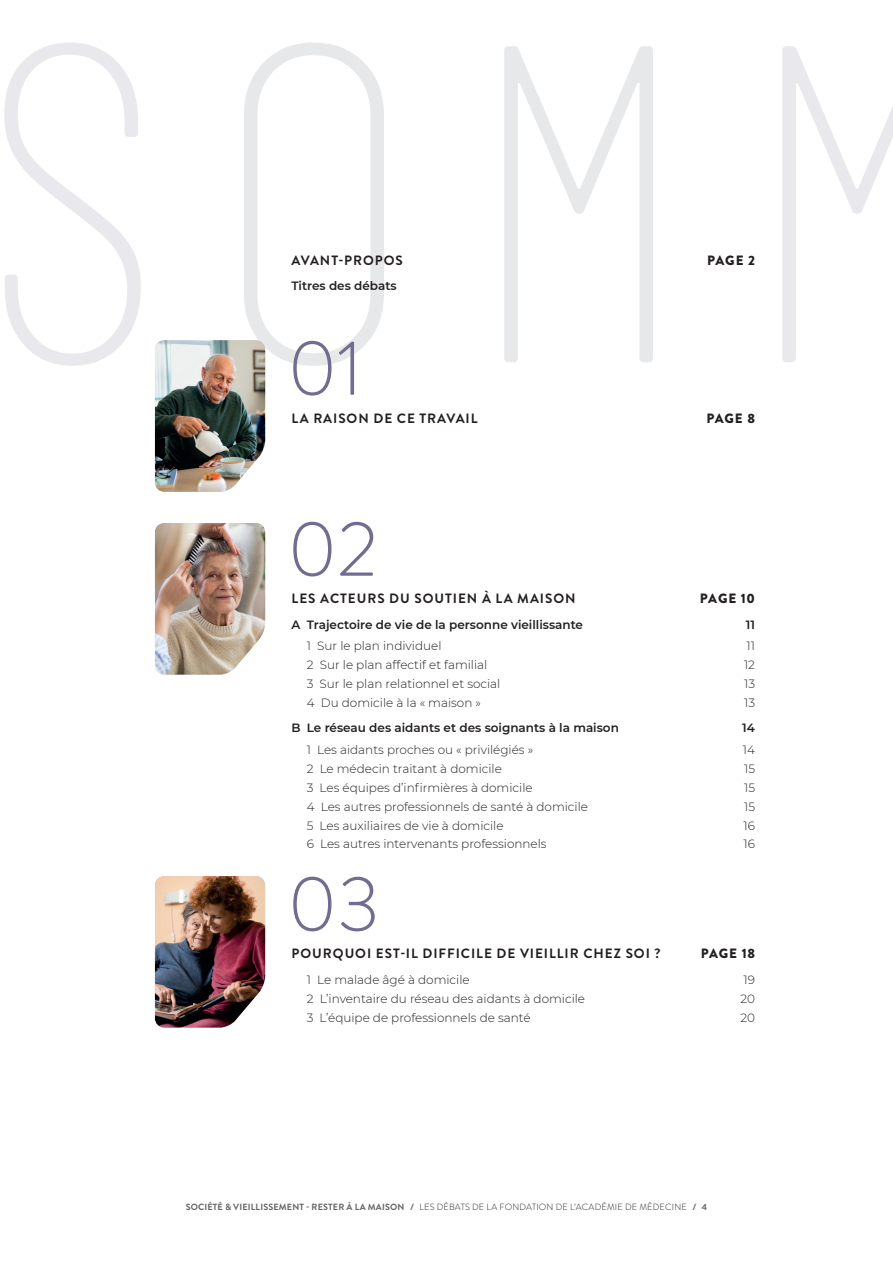
<style>
.page{position:relative;width:893px;height:1263px;background:#fff}
.page>*{position:absolute;margin:0;border:0;box-sizing:border-box;transform-origin:0 0}
.t1{font:300 78px "Brandon Grotesque";color:#736c90}
.t2{font:700 13.5px "Brandon Grotesque";letter-spacing:.07em;color:#231f20}
.t3{font:900 13.5px "Brandon Grotesque";letter-spacing:.065em;color:#231f20}
.t4{font:300 12px "Montserrat";color:#231f20}
.t5{font:600 12px "Montserrat";color:#231f20}
.t6{font:300 9px "Brandon Grotesque";letter-spacing:.02em;color:#231f20}
.s1{font-weight:700;color:#636366}
.s2{font-weight:900;font-style:italic;color:#736c90}
</style>
<div class="page">
<svg style="left:782px;top:46px;width:111px;height:316px"></svg>
<svg style="left:244px;top:43px;width:409px;height:323px"></svg>
<svg style="left:4px;top:43px;width:137px;height:323px"></svg>
<img style="left:155px;top:340px;width:110px;height:152px">
<img style="left:155px;top:523px;width:110px;height:152px">
<img style="left:155px;top:876px;width:110px;height:151px">
<p class="t2" style="left:292px;top:250px;width:113px">AVANT-PROPOS</p>
<p class="t3" style="left:707px;top:250px;width:49px">PAGE 2</p>
<p class="t5" style="left:292px;top:277px;width:107px">Titres des débats</p>
<h1 class="t1" style="left:287px;top:315px;width:77px">01</h1>
<p class="t2" style="left:292px;top:408px;width:187px">LA RAISON DE CE TRAVAIL</p>
<p class="t3" style="left:706px;top:408px;width:50px">PAGE 8</p>
<h1 class="t1" style="left:287px;top:496px;width:92px">02</h1>
<p class="t2" style="left:292px;top:589px;width:285px">LES ACTEURS DU SOUTIEN À LA MAISON</p>
<p class="t3" style="left:700px;top:589px;width:57px">PAGE 10</p>
<p class="t5" style="left:292px;top:616px;width:293px">A Trajectoire de vie de la personne vieillissante</p>
<p class="t5" style="left:746px;top:616px;width:11px">11</p>
<p class="t4" style="left:307px;top:637px;width:136px">1 Sur le plan individuel</p>
<p class="t4" style="left:747px;top:637px;width:10px">11</p>
<p class="t4" style="left:307px;top:656px;width:182px">2 Sur le plan affectif et familial</p>
<p class="t4" style="left:744px;top:656px;width:12px">12</p>
<p class="t4" style="left:307px;top:675px;width:195px">3 Sur le plan relationnel et social</p>
<p class="t4" style="left:744px;top:675px;width:12px">13</p>
<p class="t4" style="left:307px;top:694px;width:176px">4 Du domicile à la « maison »</p>
<p class="t4" style="left:744px;top:694px;width:12px">13</p>
<p class="t5" style="left:292px;top:720px;width:329px">B Le réseau des aidants et des soignants à la maison</p>
<p class="t5" style="left:742px;top:720px;width:14px">14</p>
<p class="t4" style="left:307px;top:741px;width:228px">1 Les aidants proches ou « privilégiés »</p>
<p class="t4" style="left:743px;top:741px;width:14px">14</p>
<p class="t4" style="left:307px;top:760px;width:197px">2 Le médecin traitant à domicile</p>
<p class="t4" style="left:744px;top:760px;width:12px">15</p>
<p class="t4" style="left:307px;top:779px;width:227px">3 Les équipes d’infirmières à domicile</p>
<p class="t4" style="left:744px;top:779px;width:12px">15</p>
<p class="t4" style="left:307px;top:798px;width:283px">4 Les autres professionnels de santé à domicile</p>
<p class="t4" style="left:744px;top:798px;width:12px">15</p>
<p class="t4" style="left:307px;top:817px;width:198px">5 Les auxiliaires de vie à domicile</p>
<p class="t4" style="left:744px;top:817px;width:13px">16</p>
<p class="t4" style="left:307px;top:836px;width:241px">6 Les autres intervenants professionnels</p>
<p class="t4" style="left:744px;top:836px;width:13px">16</p>
<h1 class="t1" style="left:287px;top:850px;width:94px">03</h1>
<p class="t2" style="left:292px;top:944px;width:370px">POURQUOI EST-IL DIFFICILE DE VIEILLIR CHEZ SOI ?</p>
<p class="t3" style="left:701px;top:944px;width:56px">PAGE 18</p>
<p class="t4" style="left:307px;top:971px;width:164px">1 Le malade âgé à domicile</p>
<p class="t4" style="left:744px;top:971px;width:13px">19</p>
<p class="t4" style="left:307px;top:990px;width:280px">2 L’inventaire du réseau des aidants à domicile</p>
<p class="t4" style="left:740px;top:990px;width:16px">20</p>
<p class="t4" style="left:307px;top:1009px;width:225px">3 L’équipe de professionnels de santé</p>
<p class="t4" style="left:740px;top:1009px;width:16px">20</p>
<p class="t6" style="left:186px;top:1200px;width:523px"><span class="s1">SOCIÉTÉ &amp; VIEILLISSEMENT - RESTER À LA MAISON</span> <span class="s2">/</span> LES DÉBATS DE LA FONDATION DE L’ACADÉMIE DE MÉDECINE <span class="s2">/</span> <span class="s1">4</span></p>
</div>
